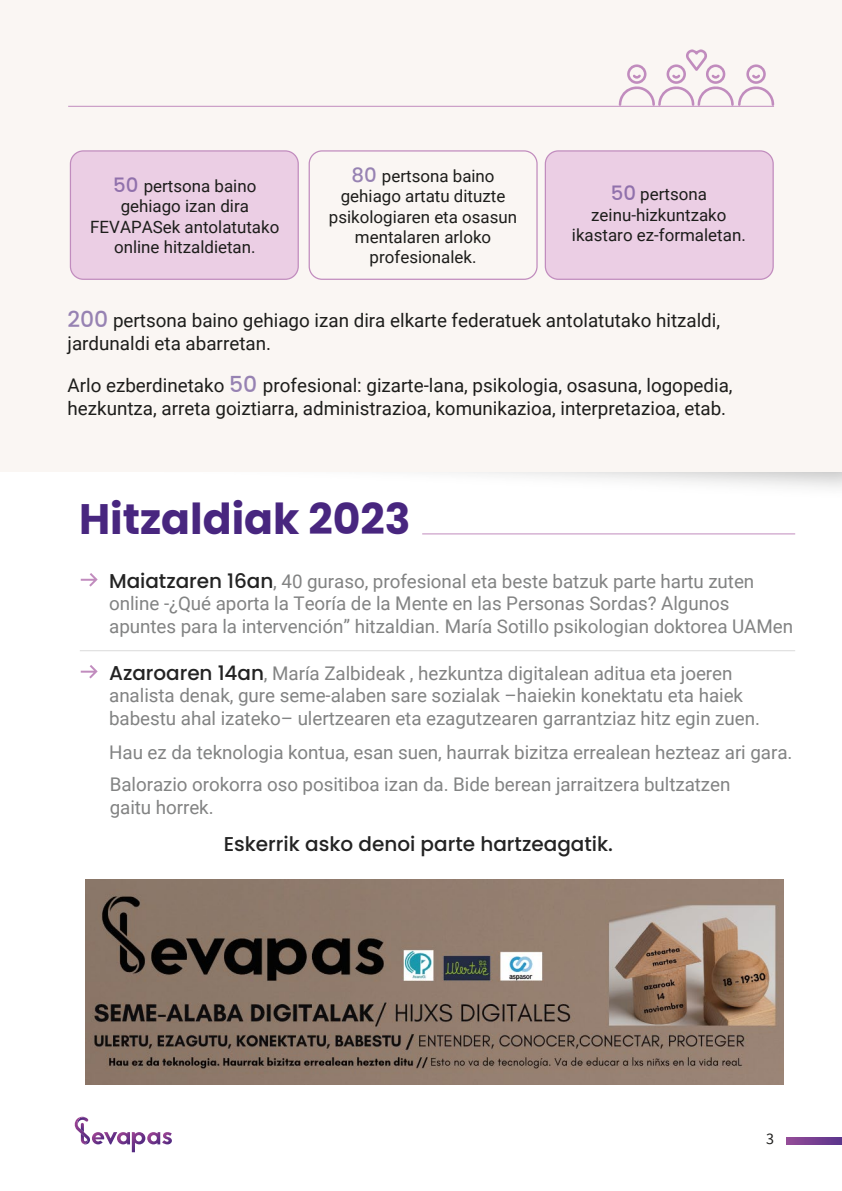
<style>
.page{position:relative;width:842px;height:1191px;background:#fff}
.page>*{position:absolute;margin:0;border:0;box-sizing:border-box;transform-origin:0 0}
.t1{font:700 42.6px "Poppins";color:#48267f}
.t2{font:500 20px "Poppins";color:#232323}
.t3{font:18.8px/22.6px "Roboto";letter-spacing:-.005em;color:#828383}
.t4{font:18.8px/22.6px "Roboto";color:#1d1d1b}
.t5{font:17px/20.4px "Roboto";color:#1d1d1b;text-align:center}
.t6{font:16px "Source Sans Pro";color:#1e1e1c}
.s1{font-family:"Poppins";font-weight:500;font-size:19.8px;color:rgb(72 38 127/.56)}
.s2{font-family:"Poppins";font-weight:500;font-size:22px;color:rgb(72 38 127/.56)}
.s3{font-family:"Poppins";font-weight:500;font-size:20px;color:#232323}
</style>
<div class="page">
<div style="left:0;top:0;width:842px;height:472px;background:#faf6f3"></div>
<svg style="left:74px;top:1116px;width:98px;height:36px"></svg>
<hr style="left:422px;top:533px;width:373px;height:1px;background:#c18cbe">
<svg style="left:787px;top:1137px;width:55px;height:7px"></svg>
<svg style="left:619px;top:49px;width:155px;height:57px"></svg>
<hr style="left:68px;top:106px;width:706px;height:1px;background:#c18cbe">
<hr style="left:80px;top:650px;width:715px;height:1px;background:#dadada">
<svg style="left:81px;top:573px;width:17px;height:13px"></svg>
<svg style="left:81px;top:665px;width:17px;height:13px"></svg>
<div style="left:70px;top:151px;width:228px;height:128px;background:#ebcee4;border-radius:13px"></div>
<div style="left:70px;top:150px;width:229px;height:130px;border:1px solid #c18cbe;border-radius:13px"></div>
<div style="left:309px;top:150px;width:229px;height:130px;border:1px solid #c18cbe;border-radius:13px"></div>
<div style="left:545px;top:151px;width:228px;height:128px;background:#ebcee4;border-radius:13px"></div>
<div style="left:545px;top:150px;width:229px;height:130px;border:1px solid #c18cbe;border-radius:13px"></div>
<img style="left:86px;top:879px;width:698px;height:205px">
<p class="t5" style="left:329px;top:165px;width:190px"><span class="s1">80</span> pertsona baino gehiago artatu dituzte psikologiaren eta osasun mentalaren arloko profesionalek.</p>
<p class="t5" style="left:90px;top:175px;width:191px"><span class="s1">50</span> pertsona baino gehiago izan dira<br>FEVAPASek antolatutako online hitzaldietan.</p>
<p class="t5" style="left:572px;top:183px;width:175px"><span class="s1">50</span> pertsona zeinu-hizkuntzako ikastaro ez-formaletan.</p>
<p class="t4" style="left:68px;top:308px;width:654px"><span class="s2">200</span> pertsona baino gehiago izan dira elkarte federatuek antolatutako hitzaldi, jardunaldi eta abarretan.</p>
<p class="t4" style="left:68px;top:373px;width:667px">Arlo ezberdinetako <span class="s2">50</span> profesional: gizarte-lana, psikologia, osasuna, logopedia, hezkuntza, arreta goiztiarra, administrazioa, komunikazioa, interpretazioa, etab.</p>
<h1 class="t1" style="left:79px;top:494px;width:333px">Hitzaldiak 2023</h1>
<p class="t3" style="left:109px;top:569px;width:685px"><span class="s3">Maiatzaren 16an</span>, 40 guraso, profesional eta beste batzuk parte hartu zuten online -¿Qué aporta la Teoría de la Mente en las Personas Sordas? Algunos apuntes para la intervención” hitzaldian. María Sotillo psikologian doktorea UAMen</p>
<p class="t3" style="left:109px;top:661px;width:652px"><span class="s3">Azaroaren 14an</span>, María Zalbideak , hezkuntza digitalean aditua eta joeren analista denak, gure seme-alaben sare sozialak –haiekin konektatu eta haiek babestu ahal izateko– ulertzearen eta ezagutzearen garrantziaz hitz egin zuen.</p>
<p class="t3" style="left:109px;top:740px;width:685px">Hau ez da teknologia kontua, esan suen, haurrak bizitza errealean hezteaz ari gara.</p>
<p class="t3" style="left:110px;top:773px;width:622px">Balorazio orokorra oso positiboa izan da. Bide berean jarraitzera bultzatzen gaitu horrek.</p>
<p class="t2" style="left:224px;top:832px;width:391px">Eskerrik asko denoi parte hartzeagatik.</p>
<p class="t6" style="left:766px;top:1129px;width:9px">3</p>
</div>
